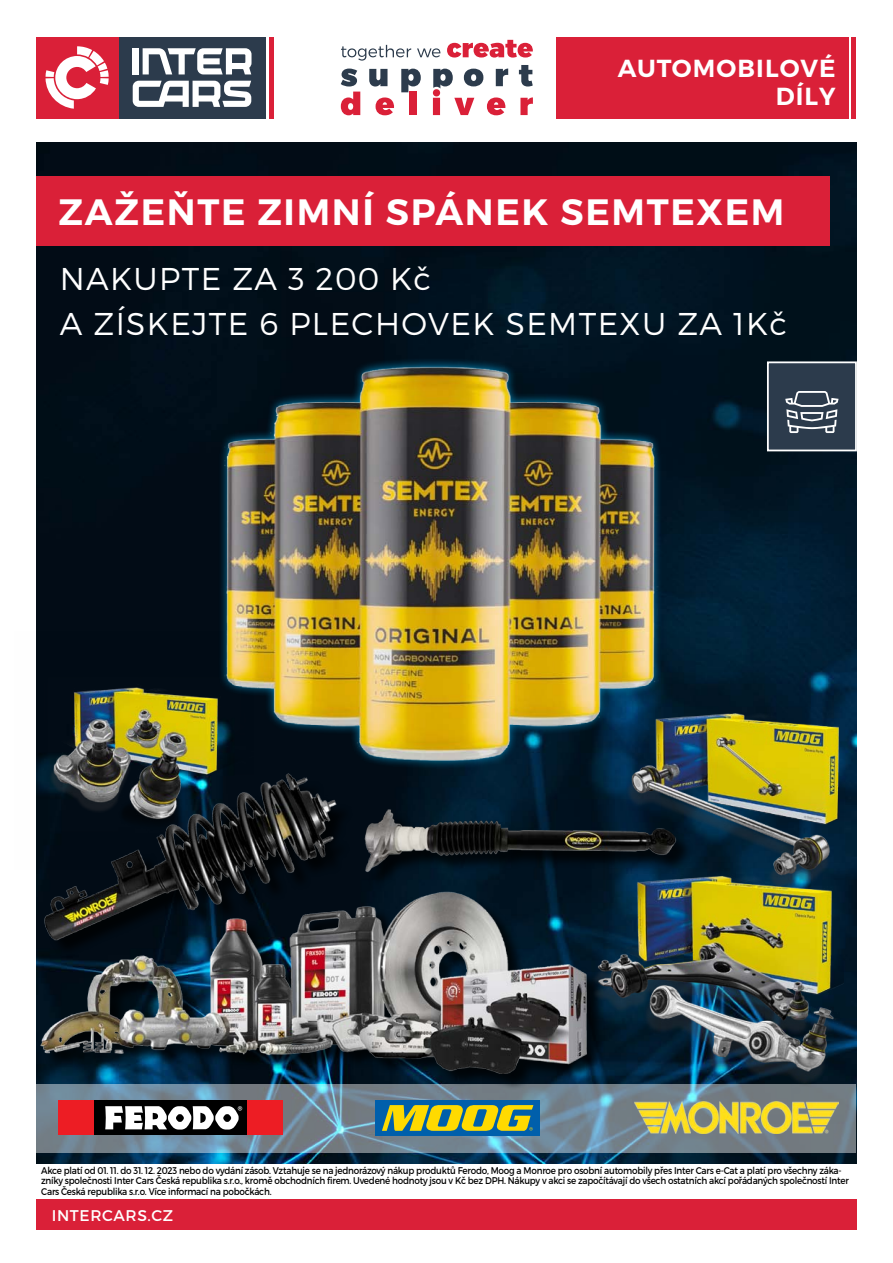
<style>
.page{position:relative;width:893px;height:1263px;background:#fff}
.page>*{position:absolute;margin:0;border:0;box-sizing:border-box;transform-origin:0 0}
.t1{font:600 36.6px "Montserrat";letter-spacing:.045em;color:#fff}
.t2{font:300 31.5px/45px "Montserrat";letter-spacing:.045em;color:#fff}
.t3{font:600 24.6px/28.7px "Montserrat";letter-spacing:.045em;color:#fff;text-align:right}
.t4{font:15.45px "Montserrat";letter-spacing:.04em;color:#fff}
.t5{font:9.75px/10.5px "Montserrat";letter-spacing:-.025em;color:#000;scale:.9 1}
</style>
<div class="page">
<img style="left:36px;top:142px;width:820px;height:1021px">
<div style="left:118px;top:37px;width:148px;height:81px;background:#2c3b4c"></div>
<hr style="left:269px;top:37px;width:4px;height:81px;background:#da2038">
<div style="left:133px;top:48px;width:6px;height:26px;background:#fff"></div>
<svg style="left:133px;top:81px;width:118px;height:26px"></svg>
<svg style="left:143px;top:48px;width:109px;height:26px"></svg>
<div style="left:36px;top:37px;width:82px;height:81px;background:#da2038"></div>
<svg style="left:46px;top:46px;width:63px;height:63px"></svg>
<svg style="left:341px;top:45px;width:70px;height:16px"></svg>
<svg style="left:417px;top:48px;width:24px;height:9px"></svg>
<svg style="left:447px;top:40px;width:86px;height:18px"></svg>
<svg style="left:369px;top:69px;width:18px;height:18px"></svg>
<svg style="left:401px;top:69px;width:20px;height:23px"></svg>
<svg style="left:519px;top:65px;width:14px;height:22px"></svg>
<svg style="left:341px;top:69px;width:19px;height:46px"></svg>
<svg style="left:376px;top:97px;width:18px;height:18px"></svg>
<div style="left:409px;top:92px;width:7px;height:23px;background:#da2038"></div>
<svg style="left:433px;top:69px;width:75px;height:46px"></svg>
<svg style="left:520px;top:97px;width:13px;height:18px"></svg>
<div style="left:557px;top:37px;width:292px;height:81px;background:#da2038"></div>
<hr style="left:852px;top:37px;width:4px;height:81px;background:#da2038">
<div style="left:36px;top:1199px;width:821px;height:31px;background:#da2038"></div>
<div style="left:36px;top:176px;width:793px;height:70px;background:#da2038"></div>
<svg style="left:36px;top:1084px;width:820px;height:68px;background:#728796"></svg>
<div style="left:43px;top:894px;width:562px;height:197px;background:#000;opacity:.75"></div>
<img style="left:39px;top:916px;width:517px;height:157px">
<img style="left:676px;top:641px;width:163px;height:158px">
<img style="left:36px;top:631px;width:171px;height:138px">
<img style="left:556px;top:799px;width:287px;height:324px">
<div style="left:47px;top:776px;width:306px;height:181px;background:#000;opacity:.75"></div>
<img style="left:36px;top:769px;width:320px;height:177px">
<div style="left:367px;top:812px;width:326px;height:77px;background:#000;opacity:.75"></div>
<img style="left:676px;top:792px;width:8px;height:94px">
<img style="left:207px;top:246px;width:469px;height:670px">
<div style="left:94px;top:1100px;width:153px;height:35px;background:#000"></div>
<div style="left:58px;top:1100px;width:36px;height:35px;background:#ed1d24"></div>
<div style="left:247px;top:1100px;width:35px;height:35px;background:#ed1d24"></div>
<svg style="left:105px;top:1106px;width:137px;height:24px"></svg>
<img style="left:635px;top:1102px;width:204px;height:31px">
<div style="left:376px;top:1100px;width:164px;height:35px;background:#005fab"></div>
<svg style="left:382px;top:1105px;width:151px;height:26px"></svg>
<div style="left:768px;top:362px;width:88px;height:88px;background:#2c3b4c"></div>
<svg style="left:785px;top:391px;width:54px;height:42px"></svg>
<div style="left:767px;top:361px;width:90px;height:90px;border:2px solid #fff"></div>
<h3 class="t3" style="left:618px;top:54px;width:220px">AUTOMOBILOVÉ<br>DÍLY</h3>
<h1 class="t1" style="left:59px;top:189px;width:727px">ZAŽEŇTE ZIMNÍ SPÁNEK SEMTEXEM</h1>
<h2 class="t2" style="left:60px;top:255px;width:729px">NAKUPTE ZA 3 200 KČ<br>A ZÍSKEJTE 6 PLECHOVEK SEMTEXU ZA 1KČ</h2>
<p class="t5" style="left:41px;top:1165px;width:899px">Akce platí od 01. 11. do 31. 12. 2023 nebo do vydání zásob. Vztahuje se na jednorázový nákup produktů Ferodo, Moog a Monroe pro osobní automobily přes I nter Cars e-Cat a platí pro všechny záka&shy;zníky společnosti I nter Cars Česká republika s.r.o., kromě obchodních firem. Uvedené hodnoty jsou v Kč bez DPH. N ákupy v akci se započítávají do všech ostatních akcí pořádaných společností I nter<br>Cars Česká republika s.r.o. Více informací na pobočkách.</p>
<h3 class="t4" style="left:52px;top:1206px;width:123px">intercars.cz</h3>
</div>
